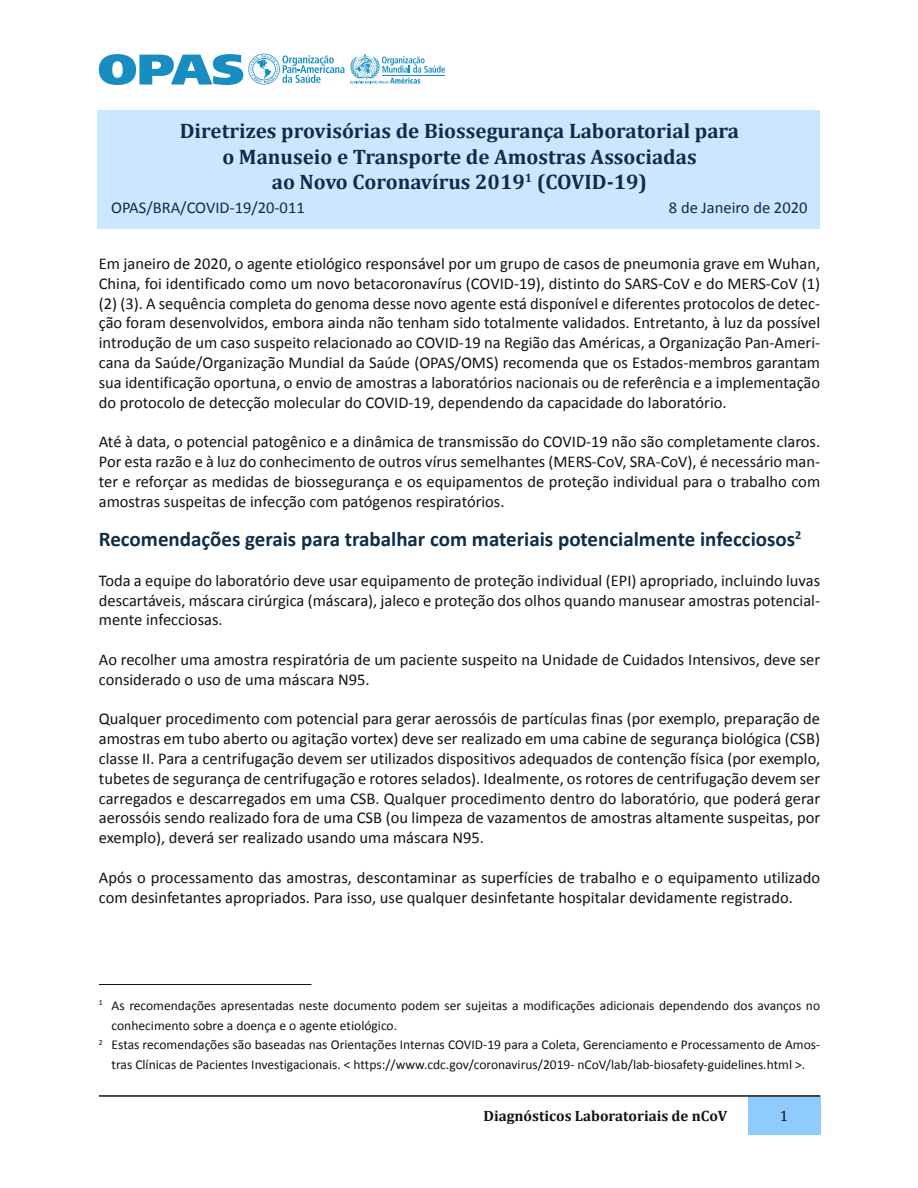
<style>
.page{position:relative;width:918px;height:1188px;background:#fff}
.page>*{position:absolute;margin:0;border:0;box-sizing:border-box;transform-origin:0 0}
.t1{font:700 21px/25.2px "Cambria";color:#0e2d49;text-align:center}
.t2{font:700 21px "Calibri";color:#0e2d49}
.t3{font:16.5px/19.8px "Calibri";color:#121212;text-align:justify}
.t4{font:16.5px "Calibri";color:#0e2d49}
.t5{font:700 15px "Cambria";color:#121212}
.t6{font:15px "Cambria";color:#121212}
.t7{font:13.5px "Calibri";color:#121212}
</style>
<div class="page">
<svg style="left:99px;top:54px;width:346px;height:31px"></svg>
<div style="left:98px;top:111px;width:722px;height:118px;background:#cbe6fe"></div>
<div style="left:748px;top:1096px;width:72px;height:38px;background:#8fcbfd"></div>
<hr style="left:99px;top:1095px;width:721px;height:2px;background:#121212">
<hr style="left:99px;top:984px;width:212px;height:1px;background:#121212">
<p class="t1" style="left:180px;top:118px;width:561px">Diretrizes provisórias de Biossegurança Laboratorial para o Manuseio e Transporte de Amostras Associadas<br>ao Novo Coronavírus 2019<sup>1</sup> (COVID-19)</p>
<p class="t4" style="left:111px;top:197px;width:195px">OPAS/BRA/COVID-19/20-011</p>
<p class="t4" style="left:669px;top:197px;width:140px">8 de Janeiro de 2020</p>
<p class="t3" style="left:99px;top:253px;width:723px">Em janeiro de 2020, o agente etiológico responsável por um grupo de casos de pneumonia grave em Wuhan, China, foi identificado como um novo betacoronavírus (COVID-19), distinto do SARS-CoV e do MERS-CoV (1) (2) (3). A sequência completa do genoma desse novo agente está disponível e diferentes protocolos de detec&shy;ção foram desenvolvidos, embora ainda não tenham sido totalmente validados. Entretanto, à luz da possível introdução de um caso suspeito relacionado ao COVID-19 na Região das Américas, a Organização Pan-Ameri&shy;cana da Saúde/Organização Mundial da Saúde (OPAS/OMS) recomenda que os Estados-membros garantam sua identificação oportuna, o envio de amostras a laboratórios nacionais ou de referência e a implementação do protocolo de detecção molecular do COVID-19, dependendo da capacidade do laboratório.</p>
<p class="t3" style="left:99px;top:431px;width:723px">Até à data, o potencial patogênico e a dinâmica de transmissão do COVID-19 não são completamente claros.<br>Por esta razão e à luz do conhecimento de outros vírus semelhantes (MERS-CoV, SRA-CoV), é necessário man&shy;ter e reforçar as medidas de biossegurança e os equipamentos de proteção individual para o trabalho com amostras suspeitas de infecção com patógenos respiratórios.</p>
<p class="t2" style="left:99px;top:526px;width:704px">Recomendações gerais para trabalhar com materiais potencialmente infecciosos<sup>2</sup></p>
<p class="t3" style="left:99px;top:570px;width:723px">Toda a equipe do laboratório deve usar equipamento de proteção individual (EPI) apropriado, incluindo luvas descartáveis, máscara cirúrgica (máscara), jaleco e proteção dos olhos quando manusear amostras potencial&shy;mente infecciosas.</p>
<p class="t3" style="left:99px;top:649px;width:723px">Ao recolher uma amostra respiratória de um paciente suspeito na Unidade de Cuidados Intensivos, deve ser considerado o uso de uma máscara N95.</p>
<p class="t3" style="left:99px;top:708px;width:723px">Qualquer procedimento com potencial para gerar aerossóis de partículas finas (por exemplo, preparação de amostras em tubo aberto ou agitação vortex) deve ser realizado em uma cabine de segurança biológica (CSB) classe II. Para a centrifugação devem ser utilizados dispositivos adequados de contenção física (por exemplo, tubetes de segurança de centrifugação e rotores selados). Idealmente, os rotores de centrifugação devem ser carregados e descarregados em uma CSB. Qualquer procedimento dentro do laboratório, que poderá gerar aerossóis sendo realizado fora de uma CSB (ou limpeza de vazamentos de amostras altamente suspeitas, por exemplo), deverá ser realizado usando uma máscara N95.</p>
<p class="t3" style="left:99px;top:867px;width:723px">Após o processamento das amostras, descontaminar as superfícies de trabalho e o equipamento utilizado com desinfetantes apropriados. Para isso, use qualquer desinfetante hospitalar devidamente registrado.</p>
<p class="t7" style="left:99px;top:997px;width:723px"><sup>1</sup> As recomendações apresentadas neste documento podem ser sujeitas a modificações adicionais dependendo dos avanços no</p>
<p class="t7" style="left:112px;top:1017px;width:287px">conhecimento sobre a doença e o agente etiológico.</p>
<p class="t7" style="left:99px;top:1037px;width:723px"><sup>2</sup> Estas recomendações são baseadas nas Orientações Internas COVID-19 para a Coleta, Gerenciamento e Processamento de Amos-</p>
<p class="t7" style="left:112px;top:1056px;width:695px">tras Clínicas de Pacientes Investigacionais. &lt; https://www.cdc.gov/coronavirus/2019- nCoV/lab/lab-biosafety-guidelines.html &gt;.</p>
<p class="t5" style="left:483px;top:1107px;width:246px">Diagnósticos Laboratoriais de nCoV</p>
<p class="t6" style="left:780px;top:1107px;width:10px">1</p>
</div>
